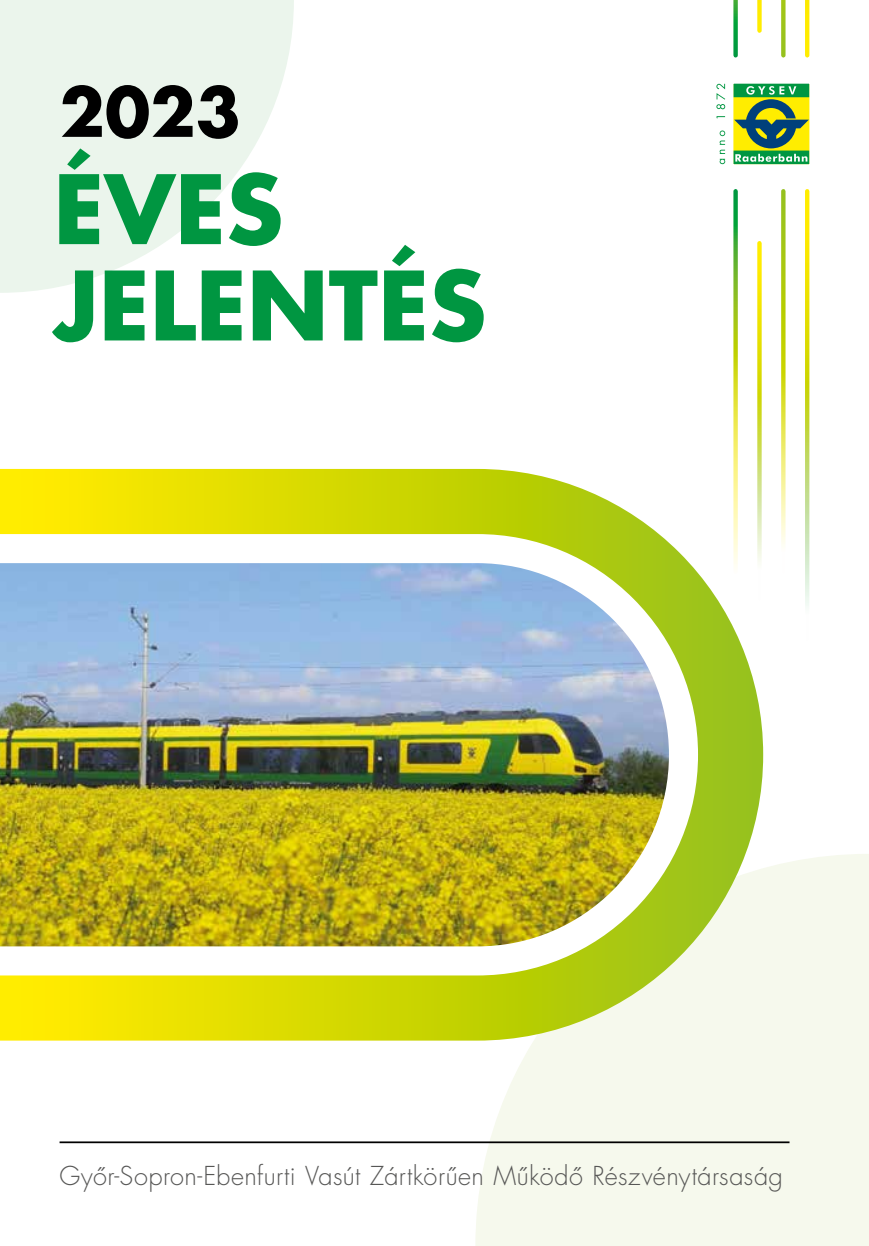
<style>
.page{position:relative;width:869px;height:1246px;background:#fff}
.page>*{position:absolute;margin:0;border:0;box-sizing:border-box;transform-origin:0 0}
.t1{font:700 92.75px/96.2px "Futura LT Pro";color:#009641}
.t2{font:700 66.15px "Futura LT Pro";color:#000}
.t3{font:300 25.38px "Futura LT Pro";letter-spacing:.015em;color:#575756}
</style>
<div class="page">
<svg style="left:0;top:0;width:294px;height:293px;fill:#ebf5ec"></svg>
<div style="left:475px;top:854px;width:393px;height:391px;background:#f6f9ed"></div>
<hr style="left:60px;top:1141px;width:729px;height:1px;background:#000">
<svg style="left:733px;top:83px;width:77px;height:82px;background:#77a948"></svg>
<svg style="left:716px;top:84px;width:9px;height:80px"></svg>
<svg style="left:0;top:469px;width:762px;height:571px"></svg>
<svg style="left:805px;top:191px;width:4px;height:415px;background:#dae148"></svg>
<div style="left:804px;top:0;width:5px;height:55px;background:#ffeb00"></div>
<svg style="left:781px;top:191px;width:4px;height:355px"></svg>
<svg style="left:781px;top:0;width:4px;height:55px"></svg>
<svg style="left:757px;top:243px;width:4px;height:356px"></svg>
<svg style="left:757px;top:0;width:4px;height:31px"></svg>
<svg style="left:733px;top:191px;width:4px;height:381px;background:#bbda6a"></svg>
<svg style="left:733px;top:0;width:4px;height:55px"></svg>
<img style="left:0;top:563px;width:668px;height:383px">
<h2 class="t2" style="left:60px;top:61px;width:183px">2023</h2>
<h1 class="t1" style="left:53px;top:158px;width:434px">ÉVES<br>JELENTÉS</h1>
<p class="t3" style="left:60px;top:1159px;width:724px">Győr-Sopron-Ebenfurti Vasút Zártkörűen Működő Részvénytársaság</p>
</div>
